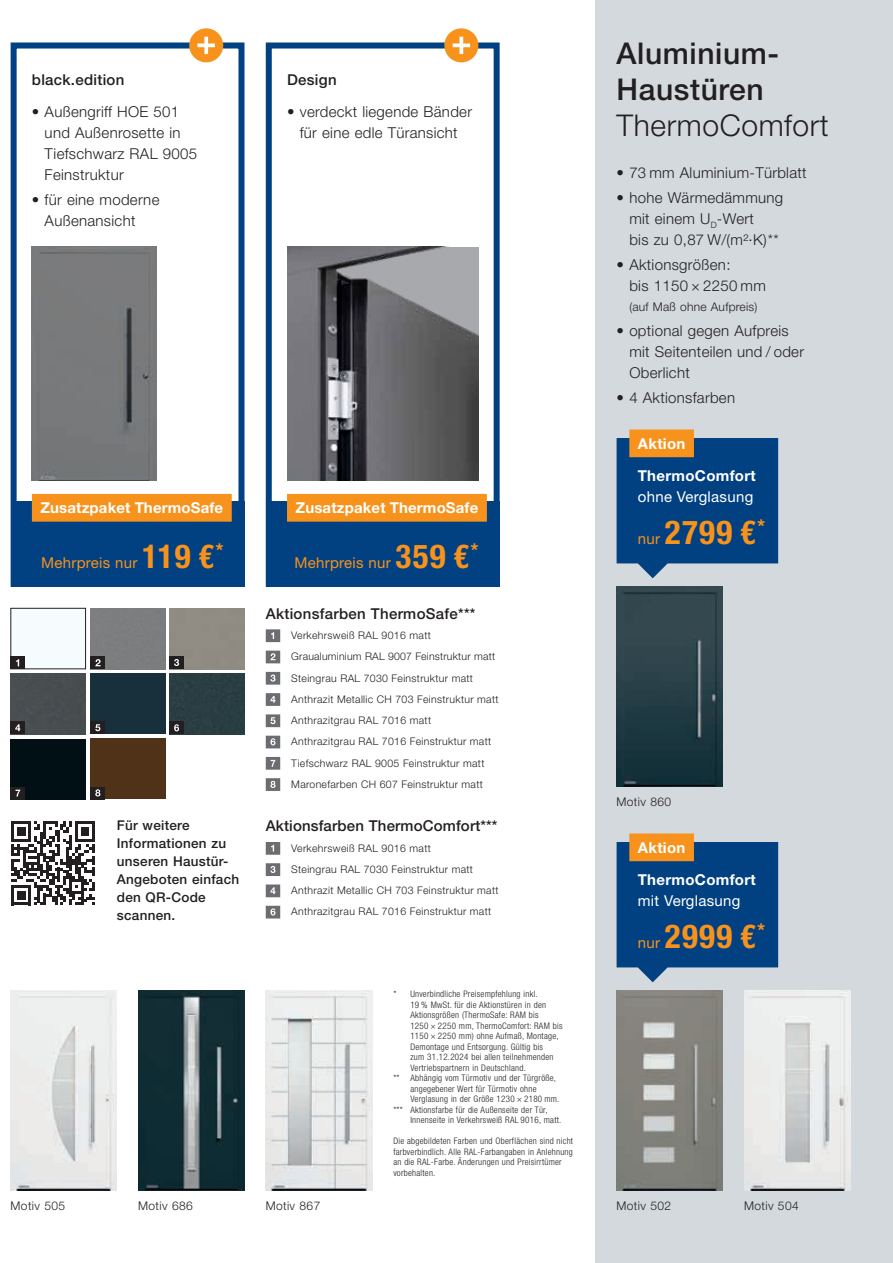
<style>
.page{position:relative;width:893px;height:1263px;background:#fff}
.page>*{position:absolute;margin:0;border:0;box-sizing:border-box;transform-origin:0 0}
.t1{font:700 condensed 33px "Hoermann Helvetica Neue";letter-spacing:.04em;color:#f7931d}
.t2{font:500 30px/36px "Hoermann Helvetica Neue";letter-spacing:.02em;color:#231f20}
.t3{font:300 30px "Hoermann Helvetica Neue";letter-spacing:.02em;color:#231f20}
.t4{font:300 15px/21px "Hoermann Helvetica Neue";letter-spacing:.02em;color:#231f20}
.t5{font:700 15px "Hoermann Helvetica Neue";letter-spacing:.02em;color:#fff}
.t6{font:500 15px "Hoermann Helvetica Neue";letter-spacing:.02em;color:#231f20}
.t7{font:15px "Hoermann Helvetica Neue Rm";letter-spacing:.02em;color:#f7931d}
.t8{font:15px "Hoermann Helvetica Neue Rm";letter-spacing:.02em;color:#fff}
.t9{font:500 13.5px/18px "Hoermann Helvetica Neue";letter-spacing:.02em;color:#231f20}
.t10{font:300 12px "Hoermann Helvetica Neue";letter-spacing:.03em;color:#231f20}
.t11{font:300 10.5px/21.3px "Hoermann Helvetica Neue";letter-spacing:.03em;color:#231f20}
.t12{font:300 condensed 9px/10.5px "Hoermann Helvetica Neue";letter-spacing:.03em;color:#231f20}
.s1{font-family:"Hoermann Helvetica Neue";font-weight:700;font-stretch:condensed;font-size:33px}
.s2{font-family:"Hoermann Helvetica Neue Rm";font-weight:400;font-stretch:normal;font-size:15px}
</style>
<div class="page">
<div style="left:595px;top:0;width:298px;height:1263px;background:#d3d9dd"></div>
<img style="left:11px;top:991px;width:106px;height:200px">
<img style="left:138px;top:991px;width:106px;height:200px">
<img style="left:266px;top:991px;width:106px;height:200px">
<div style="left:32px;top:247px;width:124px;height:233px;background:#78797b"></div>
<img style="left:287px;top:247px;width:191px;height:233px">
<div style="left:169px;top:673px;width:75px;height:61px;background:#293d42"></div>
<div style="left:91px;top:738px;width:75px;height:61px;background:#4f3217"></div>
<div style="left:91px;top:673px;width:75px;height:61px;background:#17303b"></div>
<div style="left:11px;top:739px;width:75px;height:60px;background:#001015"></div>
<div style="left:11px;top:673px;width:75px;height:61px;background:#484e50"></div>
<div style="left:11px;top:608px;width:75px;height:61px;background:#f6fbfe"></div>
<div style="left:11px;top:608px;width:75px;height:61px;border:1px solid #231f20"></div>
<img style="left:617px;top:587px;width:106px;height:200px">
<img style="left:617px;top:991px;width:106px;height:200px">
<img style="left:744px;top:991px;width:106px;height:200px">
<div style="left:266px;top:43px;width:234px;height:544px;border:6px solid #014081"></div>
<div style="left:11px;top:502px;width:233px;height:85px;background:#014081"></div>
<div style="left:32px;top:494px;width:200px;height:28px;background:#f7931d"></div>
<div style="left:444px;top:28px;width:34px;height:34px;background:#f7931d;border-radius:50%"></div>
<svg style="left:453px;top:37px;width:17px;height:17px"></svg>
<div style="left:11px;top:656px;width:14px;height:13px;background:#231f20"></div>
<svg style="left:16px;top:659px;width:3px;height:7px"></svg>
<div style="left:91px;top:656px;width:14px;height:13px;background:#231f20"></div>
<svg style="left:95px;top:659px;width:6px;height:7px"></svg>
<div style="left:169px;top:656px;width:15px;height:13px;background:#231f20"></div>
<svg style="left:174px;top:659px;width:5px;height:7px"></svg>
<div style="left:11px;top:721px;width:14px;height:13px;background:#231f20"></div>
<svg style="left:15px;top:724px;width:5px;height:7px"></svg>
<div style="left:91px;top:721px;width:14px;height:13px;background:#231f20"></div>
<svg style="left:95px;top:724px;width:5px;height:7px"></svg>
<div style="left:169px;top:721px;width:15px;height:13px;background:#231f20"></div>
<svg style="left:174px;top:724px;width:5px;height:7px"></svg>
<div style="left:11px;top:787px;width:14px;height:12px;background:#231f20"></div>
<svg style="left:16px;top:790px;width:4px;height:6px"></svg>
<svg style="left:266px;top:629px;width:14px;height:13px"></svg>
<svg style="left:266px;top:651px;width:14px;height:12px"></svg>
<svg style="left:266px;top:672px;width:14px;height:13px"></svg>
<svg style="left:266px;top:693px;width:14px;height:13px"></svg>
<svg style="left:266px;top:714px;width:14px;height:13px"></svg>
<svg style="left:266px;top:736px;width:14px;height:12px"></svg>
<svg style="left:266px;top:757px;width:14px;height:13px"></svg>
<svg style="left:266px;top:778px;width:14px;height:13px"></svg>
<svg style="left:266px;top:842px;width:14px;height:13px"></svg>
<svg style="left:266px;top:863px;width:14px;height:13px"></svg>
<svg style="left:266px;top:884px;width:14px;height:13px"></svg>
<svg style="left:266px;top:906px;width:14px;height:12px"></svg>
<div style="left:91px;top:787px;width:14px;height:12px;background:#231f20"></div>
<svg style="left:95px;top:789px;width:5px;height:7px"></svg>
<div style="left:11px;top:43px;width:233px;height:544px;border:6px solid #014081"></div>
<div style="left:189px;top:28px;width:34px;height:34px;background:#f7931d;border-radius:50%"></div>
<svg style="left:197px;top:37px;width:18px;height:17px"></svg>
<div style="left:266px;top:502px;width:234px;height:85px;background:#014081"></div>
<div style="left:287px;top:494px;width:200px;height:28px;background:#f7931d"></div>
<svg style="left:11px;top:821px;width:84px;height:84px"></svg>
<svg style="left:617px;top:429px;width:161px;height:149px;background:#2e5985"></svg>
<svg style="left:617px;top:833px;width:161px;height:149px;background:#2e5985"></svg>
<h3 class="t6" style="left:32px;top:69px;width:94px">black.edition</h3>
<h3 class="t4" style="left:45px;top:100px;width:154px;text-indent:-13px">• Außengriff HOE 501 und Außenrosette in<br>Tiefschwarz RAL 9005<br>Feinstruktur</h3>
<h3 class="t4" style="left:45px;top:188px;width:116px;text-indent:-13px">• für eine moderne<br>Außenansicht</h3>
<h3 class="t6" style="left:287px;top:69px;width:51px">Design</h3>
<h3 class="t4" style="left:287px;top:100px;width:187px;text-align:center">• verdeckt liegende Bänder für eine edle Türansicht</h3>
<h3 class="t5" style="left:296px;top:497px;width:184px">Zusatzpaket ThermoSafe</h3>
<h3 class="t5" style="left:40px;top:497px;width:184px">Zusatzpaket ThermoSafe</h3>
<h3 class="t5" style="left:44px;top:502px;width:93px">Zusatzpaket</h3>
<h3 class="t5" style="left:299px;top:502px;width:93px">Zusatzpaket</h3>
<h3 class="t7" style="left:41px;top:552px;width:184px">Mehrpreis nur <span class="s1">119 €</span><sup>*</sup></h3>
<h3 class="t9" style="left:117px;top:816px;width:124px">Für weitere<br>Informationen zu unseren Haustür-<br>Angeboten einfach den QR-Code scannen.</h3>
<h3 class="t7" style="left:294px;top:552px;width:186px">Mehrpreis nur <span class="s1">359 €</span><sup>*</sup></h3>
<h3 class="t6" style="left:266px;top:603px;width:211px">Aktionsfarben ThermoSafe***</h3>
<p class="t11" style="left:291px;top:624px;width:209px">Verkehrsweiß RAL 9016 matt Graualuminium RAL 9007 Feinstruktur matt Steingrau RAL 7030 Feinstruktur matt Anthrazit Metallic CH 703 Feinstruktur matt Anthrazitgrau RAL 7016 matt<br>Anthrazitgrau RAL 7016 Feinstruktur matt Tiefschwarz RAL 9005 Feinstruktur matt Maronefarben CH 607 Feinstruktur matt</p>
<h3 class="t6" style="left:266px;top:815px;width:233px">Aktionsfarben ThermoComfort***</h3>
<p class="t11" style="left:291px;top:836px;width:209px">Verkehrsweiß RAL 9016 matt<br>Steingrau RAL 7030 Feinstruktur matt Anthrazit Metallic CH 703 Feinstruktur matt Anthrazitgrau RAL 7016 Feinstruktur matt</p>
<p class="t12" style="left:393px;top:988px;width:146px">* Unverbindliche Preisempfehlung inkl.</p>
<p class="t12" style="left:410px;top:999px;width:137px">19 % MwSt. für die Aktionstüren in den</p>
<p class="t12" style="left:410px;top:1009px;width:130px">Aktionsgrößen (ThermoSafe: RAM bis</p>
<p class="t12" style="left:410px;top:1020px;width:154px">1250 × 2250 mm, ThermoComfort: RAM bis</p>
<p class="t12" style="left:410px;top:1030px;width:150px">1150 × 2250 mm) ohne Aufmaß, Montage,</p>
<p class="t12" style="left:410px;top:1041px;width:134px">Demontage und Entsorgung. Gültig bis</p>
<p class="t12" style="left:410px;top:1051px;width:145px">zum 31.12.2024 bei allen teilnehmenden</p>
<p class="t12" style="left:410px;top:1062px;width:117px">Vertriebspartnern in Deutschland.</p>
<p class="t12" style="left:393px;top:1072px;width:164px">** Abhängig vom Türmotiv und der Türgröße,</p>
<p class="t12" style="left:410px;top:1083px;width:128px">angegebener Wert für Türmotiv ohne</p>
<p class="t12" style="left:410px;top:1093px;width:151px">Verglasung in der Größe 1230 × 2180 mm.</p>
<p class="t12" style="left:393px;top:1104px;width:156px">*** Aktionsfarbe für die Außenseite der Tür,</p>
<p class="t12" style="left:410px;top:1114px;width:152px">Innenseite in Verkehrsweiß RAL 9016, matt.</p>
<p class="t12" style="left:393px;top:1135px;width:181px">Die abgebildeten Farben und Oberflächen sind nicht farbverbindlich. Alle RAL-Farbangaben in Anlehnung an die RAL-Farbe. Änderungen und Preisirrtümer vorbehalten.</p>
<h2 class="t2" style="left:617px;top:33px;width:164px">Aluminium-<br>Haustüren</h2>
<h2 class="t3" style="left:617px;top:104px;width:214px">ThermoComfort</h2>
<h3 class="t4" style="left:617px;top:161px;width:192px">• 73 mm Aluminium-Türblatt</h3>
<h3 class="t4" style="left:629px;top:186px;width:155px;text-indent:-13px">• hohe Wärmedämmung mit einem U<sub>D</sub>-Wert<br>bis zu 0,87 W/(m²·K)**</h3>
<h3 class="t4" style="left:629px;top:254px;width:138px;text-indent:-13px">• Aktionsgrößen:<br>bis 1150 × 2250 mm</h3>
<h3 class="t10" style="left:629px;top:298px;width:130px">(auf Maß ohne Aufpreis)</h3>
<h3 class="t4" style="left:629px;top:319px;width:176px;text-indent:-13px">• optional gegen Aufpreis mit Seitenteilen und / oder<br>Oberlicht</h3>
<h3 class="t4" style="left:617px;top:386px;width:120px">• 4 Aktionsfarben</h3>
<h3 class="t5" style="left:638px;top:433px;width:49px">Aktion</h3>
<h3 class="t5" style="left:638px;top:465px;width:120px">ThermoComfort</h3>
<h3 class="t8" style="left:638px;top:486px;width:117px">ohne Verglasung</h3>
<h1 class="t1" style="left:638px;top:509px;width:129px"><span class="s2">nur</span> 2799 €<sup>*</sup></h1>
<h3 class="t10" style="left:617px;top:793px;width:56px">Motiv 860</h3>
<h3 class="t5" style="left:638px;top:837px;width:49px">Aktion</h3>
<h3 class="t5" style="left:638px;top:869px;width:120px">ThermoComfort</h3>
<h3 class="t8" style="left:638px;top:890px;width:104px">mit Verglasung</h3>
<h1 class="t1" style="left:638px;top:913px;width:129px"><span class="s2">nur</span> 2999 €<sup>*</sup></h1>
<h3 class="t10" style="left:11px;top:1197px;width:56px">Motiv 505</h3>
<h3 class="t10" style="left:138px;top:1197px;width:56px">Motiv 686</h3>
<h3 class="t10" style="left:266px;top:1197px;width:56px">Motiv 867</h3>
<h3 class="t10" style="left:617px;top:1197px;width:56px">Motiv 502</h3>
<h3 class="t10" style="left:744px;top:1197px;width:56px">Motiv 504</h3>
</div>
